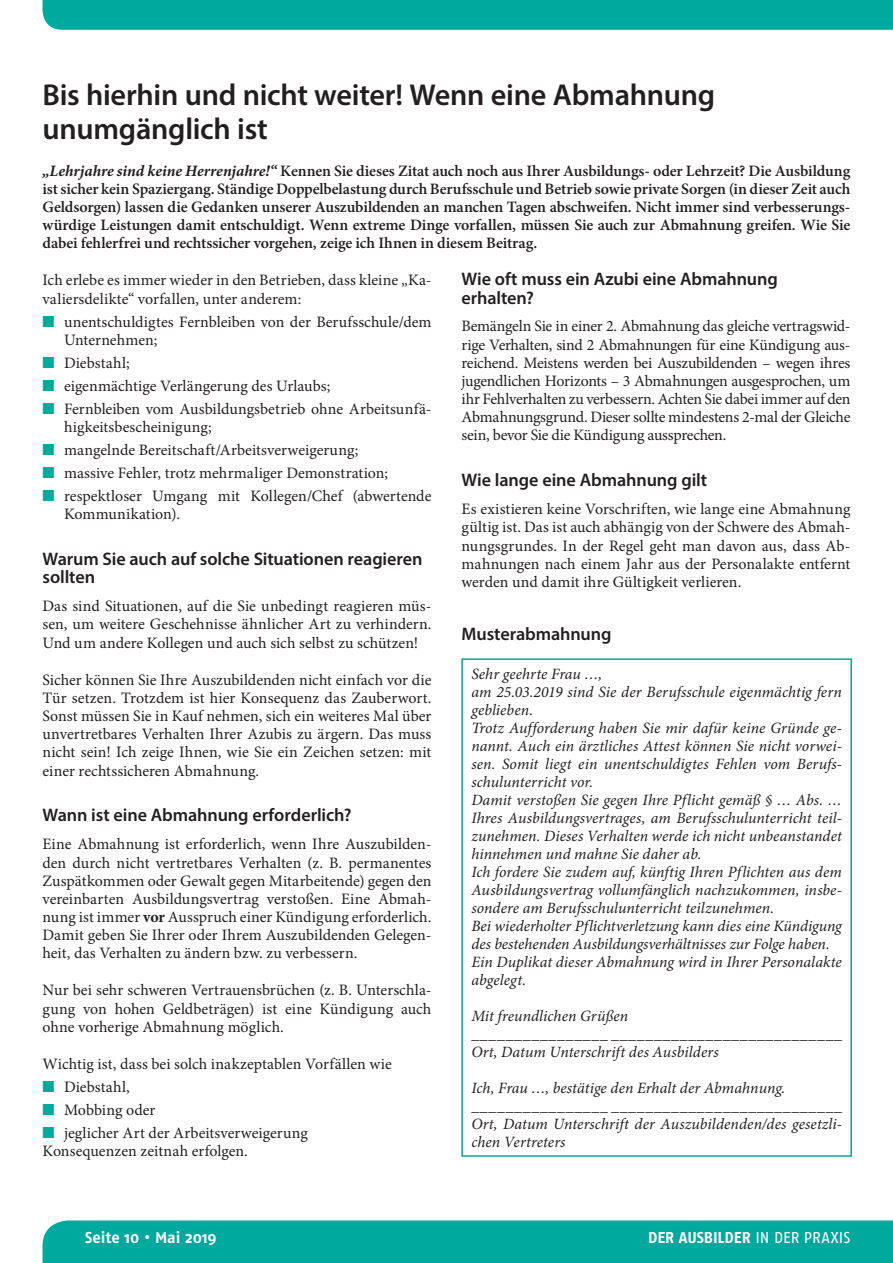
<style>
.page{position:relative;width:893px;height:1263px;background:#fff}
.page>*{position:absolute;margin:0;border:0;box-sizing:border-box;transform-origin:0 0}
.t1{font:600 30.3px/33.3px "Myriad Pro";letter-spacing:-.01em;color:#231f20}
.t2{font:600 18.15px/18.1px "Myriad Pro";letter-spacing:-.005em;color:#231f20}
.t3{font:15.9px/18.1px "Minion Pro";color:#231f20;text-align:justify}
.t4{font:600 15.9px/18.1px "Minion Pro";letter-spacing:-.01em;color:#231f20;text-align:justify}
.t5{font:italic 15.75px/18px "Minion Pro";color:#231f20}
.t6{font:700 15.75px "Fago No";letter-spacing:-.005em;color:#fff}
.s1{font-weight:700;font-style:italic}
.s2{color:#00a99d}
.s3{font-weight:700}
.s4{font-weight:400}
</style>
<div class="page">
<div style="left:43px;top:0;width:850px;height:30px;background:#00a99d"></div>
<div style="left:43px;top:1220px;width:850px;height:43px;background:#00a99d"></div>
<div style="left:461px;top:658px;width:391px;height:499px;border:2px solid #00a99d"></div>
<h1 class="t1" style="left:43px;top:78px;width:674px">Bis hierhin und nicht weiter! Wenn eine Abmahnung unumgänglich ist</h1>
<p class="t4" style="left:43px;top:161px;width:809px"><span class="s1">„Lehrjahre sind keine Herrenjahre!“</span> Kennen Sie dieses Zitat auch noch aus Ihrer Ausbildungs- oder Lehrzeit? Die Ausbildung ist sicher kein Spaziergang. Ständige Doppelbelastung durch Berufsschule und Betrieb sowie private Sorgen (in dieser Zeit auch Geldsorgen) lassen die Gedanken unserer Auszubildenden an manchen Tagen abschweifen. Nicht immer sind verbesserungs&shy;würdige Leistungen damit entschuldigt. Wenn extreme Dinge vorfallen, müssen Sie auch zur Abmahnung greifen. Wie Sie dabei fehlerfrei und rechtssicher vorgehen, zeige ich Ihnen in diesem Beitrag.</p>
<p class="t3" style="left:43px;top:271px;width:390px">Ich erlebe es immer wieder in den Betrieben, dass kleine „Ka&shy;valiersdelikte“ vorfallen, unter anderem:</p>
<p class="t3" style="left:64px;top:312px;width:369px;text-indent:-21px"><span class="s2">■</span> unentschuldigtes Fernbleiben von der Berufsschule/dem<br>Unternehmen;</p>
<p class="t3" style="left:43px;top:354px;width:89px"><span class="s2">■</span> Diebstahl;</p>
<p class="t3" style="left:43px;top:377px;width:289px"><span class="s2">■</span> eigenmächtige Verlängerung des Urlaubs;</p>
<p class="t3" style="left:64px;top:400px;width:369px;text-indent:-21px"><span class="s2">■</span> Fernbleiben vom Ausbildungsbetrieb ohne Arbeitsunfä&shy;higkeitsbescheinigung;</p>
<p class="t3" style="left:43px;top:441px;width:317px"><span class="s2">■</span> mangelnde Bereitschaft/Arbeitsverweigerung;</p>
<p class="t3" style="left:43px;top:464px;width:347px"><span class="s2">■</span> massive Fehler, trotz mehrmaliger Demonstration;</p>
<p class="t3" style="left:64px;top:487px;width:369px;text-indent:-21px"><span class="s2">■</span> respektloser Umgang mit Kollegen/Chef (abwertende<br>Kommunikation).</p>
<p class="t2" style="left:43px;top:550px;width:382px">Warum Sie auch auf solche Situationen reagieren sollten</p>
<p class="t3" style="left:43px;top:597px;width:390px">Das sind Situationen, auf die Sie unbedingt reagieren müs&shy;sen, um weitere Geschehnisse ähnlicher Art zu verhindern.<br>Und um andere Kollegen und auch sich selbst zu schützen!</p>
<p class="t3" style="left:43px;top:670px;width:390px">Sicher können Sie Ihre Auszubildenden nicht einfach vor die Tür setzen. Trotzdem ist hier Konsequenz das Zauberwort.<br>Sonst müssen Sie in Kauf nehmen, sich ein weiteres Mal über unvertretbares Verhalten Ihrer Azubis zu ärgern. Das muss nicht sein! Ich zeige Ihnen, wie Sie ein Zeichen setzen: mit einer rechtssicheren Abmahnung.</p>
<p class="t2" style="left:43px;top:806px;width:310px">Wann ist eine Abmahnung erforderlich?</p>
<p class="t3" style="left:43px;top:835px;width:390px">Eine Abmahnung ist erforderlich, wenn Ihre Auszubilden&shy;den durch nicht vertretbares Verhalten (z. B. permanentes Zuspätkommen oder Gewalt gegen Mitarbeitende) gegen den vereinbarten Ausbildungsvertrag verstoßen. Eine Abmah&shy;nung ist immer <span class="s3">vor</span> Ausspruch einer Kündigung erforderlich.<br>Damit geben Sie Ihrer oder Ihrem Auszubildenden Gelegen&shy;heit, das Verhalten zu ändern bzw. zu verbessern.</p>
<p class="t3" style="left:43px;top:981px;width:390px">Nur bei sehr schweren Vertrauensbrüchen (z. B. Unterschla&shy;gung von hohen Geldbeträgen) ist eine Kündigung auch ohne vorherige Abmahnung möglich.</p>
<p class="t3" style="left:43px;top:1054px;width:351px">Wichtig ist, dass bei solch inakzeptablen Vorfällen wie</p>
<p class="t3" style="left:43px;top:1077px;width:89px"><span class="s2">■</span> Diebstahl,</p>
<p class="t3" style="left:43px;top:1100px;width:114px"><span class="s2">■</span> Mobbing oder</p>
<p class="t3" style="left:43px;top:1123px;width:267px;line-height:18.8px"><span class="s2">■</span> jeglicher Art der Arbeitsverweigerung<br>Konsequenzen zeitnah erfolgen.</p>
<p class="t2" style="left:461px;top:270px;width:318px">Wie oft muss ein Azubi eine Abmahnung erhalten?</p>
<p class="t3" style="left:461px;top:317px;width:390px">Bemängeln Sie in einer 2. Abmahnung das gleiche vertragswid&shy;rige Verhalten, sind 2 Abmahnungen für eine Kündigung aus&shy;reichend. Meistens werden bei Auszubildenden – wegen ihres jugendlichen Horizonts – 3 Abmahnungen ausgesprochen, um ihr Fehlverhalten zu verbessern. Achten Sie dabei immer auf den Abmahnungsgrund. Dieser sollte mindestens 2-mal der Gleiche sein, bevor Sie die Kündigung aussprechen.</p>
<p class="t2" style="left:461px;top:471px;width:247px">Wie lange eine Abmahnung gilt</p>
<p class="t3" style="left:461px;top:500px;width:390px">Es existieren keine Vorschriften, wie lange eine Abmahnung gültig ist. Das ist auch abhängig von der Schwere des Abmah&shy;nungsgrundes. In der Regel geht man davon aus, dass Ab&shy;mahnungen nach einem Jahr aus der Personalakte entfernt werden und damit ihre Gültigkeit verlieren.</p>
<p class="t2" style="left:461px;top:624px;width:152px">Musterabmahnung</p>
<p class="t5" style="left:471px;top:665px;width:372px">Sehr geehrte Frau …,<br>am 25.03.2019 sind Sie der Berufsschule eigenmächtig fern geblieben.<br>Trotz Aufforderung haben Sie mir dafür keine Gründe ge&shy;nannt. Auch ein ärztliches Attest können Sie nicht vorwei&shy;sen. Somit liegt ein unentschuldigtes Fehlen vom Berufs&shy;schulunterricht vor.<br>Damit verstoßen Sie gegen Ihre Pflicht gemäß § … Abs. … Ihres Ausbildungsvertrages, am Berufsschulunterricht teil&shy;zunehmen. Dieses Verhalten werde ich nicht unbeanstandet hinnehmen und mahne Sie daher ab.<br>Ich fordere Sie zudem auf, künftig Ihren Pflichten aus dem Ausbildungsvertrag vollumfänglich nachzukommen, insbe&shy;sondere am Berufsschulunterricht teilzunehmen.<br>Bei wiederholter Pflichtverletzung kann dies eine Kündigung des bestehenden Ausbildungsverhältnisses zur Folge haben.<br>Ein Duplikat dieser Abmahnung wird in Ihrer Personalakte abgelegt.</p>
<p class="t5" style="left:471px;top:1007px;width:372px">Mit freundlichen Grüßen<br>________________ ___________________________<br>Ort, Datum Unterschrift des Ausbilders</p>
<p class="t5" style="left:471px;top:1079px;width:372px">Ich, Frau …, bestätige den Erhalt der Abmahnung. ________________ ___________________________ Ort, Datum Unterschrift der Auszubildenden/des gesetzli&shy;chen Vertreters</p>
<p class="t6" style="left:85px;top:1228px;width:133px">Seite 10 • Mai 2019</p>
<p class="t6" style="left:648px;top:1228px;width:204px">DER AUSBILDER <span class="s4">IN DER PRAXIS</span></p>
</div>
